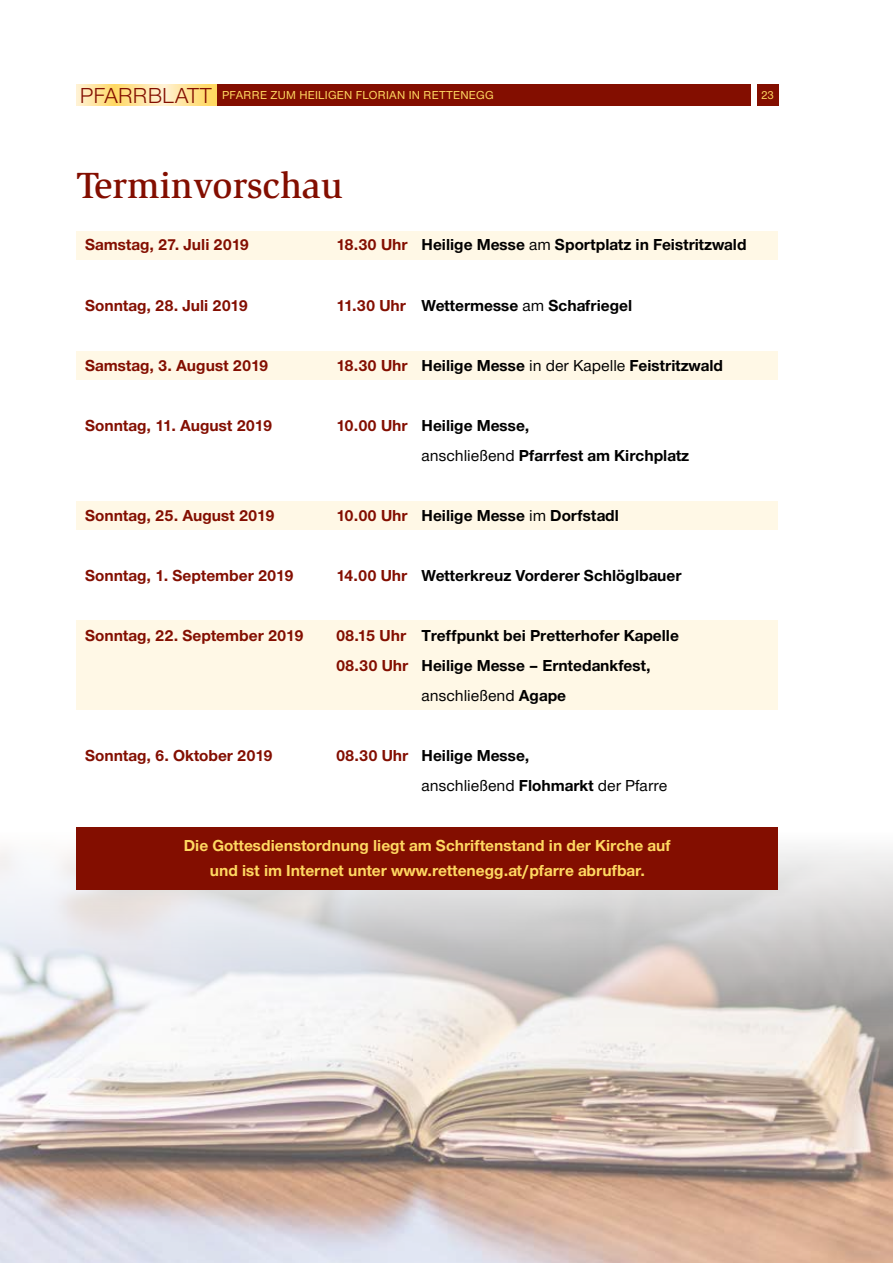
<style>
.page{position:relative;width:893px;height:1263px;background:#fff}
.page>*{position:absolute;margin:0;border:0;box-sizing:border-box;transform-origin:0 0}
.t1{font:500 37.5px "Slimbach";color:#830e00}
.t2{font:700 16.5px/30px "Nimbus Sans Novus T";color:#000}
.t3{font:700 16.5px "Nimbus Sans Novus T";color:#830e00}
.t4{font:700 16.5px/25.5px "Nimbus Sans Novus T";color:#ffd861;text-align:center}
.t5{font:500 16.5px "Nimbus Sans Novus T";color:#000}
.t6{font:500 12px "Nimbus Sans Novus T";letter-spacing:.02em;color:#ffd861}
.s1{font-weight:400;font-size:22.5px;color:#830e00}
.s2{color:#830e00}
.s3{font-weight:500}
.s4{font-weight:700}
</style>
<div class="page">
<svg style="left:77px;top:84px;width:139px;height:22px;background:#ffe49a"></svg>
<div style="left:218px;top:84px;width:533px;height:22px;background:#830e00"></div>
<div style="left:757px;top:84px;width:21px;height:22px;background:#830e00"></div>
<img style="left:0;top:827px;width:893px;height:436px">
<div style="left:77px;top:620px;width:701px;height:90px;background:#fff8e6"></div>
<div style="left:77px;top:231px;width:701px;height:29px;background:#fff8e6"></div>
<div style="left:77px;top:351px;width:701px;height:28px;background:#fff8e6"></div>
<div style="left:77px;top:501px;width:701px;height:29px;background:#fff8e6"></div>
<div style="left:77px;top:827px;width:701px;height:63px;background:#830e00"></div>
<p class="t6" style="left:80px;top:88px;width:415px"><span class="s1">PFARRBLATT</span> PFARRE ZUM HEILIGEN FLORIAN IN RETTENEGG</p>
<p class="t6" style="left:761px;top:88px;width:14px">23</p>
<h1 class="t1" style="left:77px;top:163px;width:268px">Terminvorschau</h1>
<p class="t3" style="left:85px;top:235px;width:166px">Samstag, 27. Juli 2019</p>
<p class="t2" style="left:336px;top:230px;width:412px"><span class="s2">18.30 Uhr</span> Heilige Messe <span class="s3">am</span> Sportplatz in Feistritzwald</p>
<p class="t3" style="left:85px;top:295px;width:164px">Sonntag, 28. Juli 2019</p>
<p class="t2" style="left:336px;top:290px;width:298px"><span class="s2">11.30 Uhr</span> Wettermesse <span class="s3">am</span> Schafriegel</p>
<p class="t3" style="left:85px;top:355px;width:185px">Samstag, 3. August 2019</p>
<p class="t2" style="left:336px;top:350px;width:389px"><span class="s2">18.30 Uhr</span> Heilige Messe <span class="s3">in der Kapelle</span> Feistritzwald</p>
<p class="t3" style="left:85px;top:415px;width:189px">Sonntag, 11. August 2019</p>
<p class="t2" style="left:422px;top:410px;width:269px;text-indent:-86px"><span class="s2">10.00 Uhr</span> Heilige Messe,<br><span class="s3">anschließend</span> Pfarrfest am Kirchplatz</p>
<p class="t3" style="left:85px;top:505px;width:191px">Sonntag, 25. August 2019</p>
<p class="t2" style="left:336px;top:500px;width:284px"><span class="s2">10.00 Uhr</span> Heilige Messe <span class="s3">im</span> Dorfstadl</p>
<p class="t3" style="left:85px;top:565px;width:210px">Sonntag, 1. September 2019</p>
<p class="t2" style="left:336px;top:560px;width:347px"><span class="s2">14.00 Uhr</span> Wetterkreuz Vorderer Schlöglbauer</p>
<p class="t3" style="left:85px;top:625px;width:220px">Sonntag, 22. September 2019</p>
<p class="t2" style="left:336px;top:620px;width:344px"><span class="s2">08.15 Uhr</span> Treffpunkt bei Pretterhofer Kapelle</p>
<p class="t2" style="left:336px;top:650px;width:316px"><span class="s2">08.30 Uhr</span> Heilige Messe – Erntedankfest,</p>
<p class="t5" style="left:422px;top:685px;width:146px">anschließend <span class="s4">Agape</span></p>
<p class="t3" style="left:85px;top:745px;width:189px">Sonntag, 6. Oktober 2019</p>
<p class="t2" style="left:422px;top:740px;width:247px;text-indent:-86px"><span class="s2">08.30 Uhr</span> Heilige Messe,<br><span class="s3">anschließend</span> Flohmarkt <span class="s3">der Pfarre</span></p>
<p class="t4" style="left:184px;top:832px;width:488px">Die Gottesdienstordnung liegt am Schriftenstand in der Kirche auf und ist im Internet unter www.rettenegg.at/pfarre abrufbar.</p>
</div>
